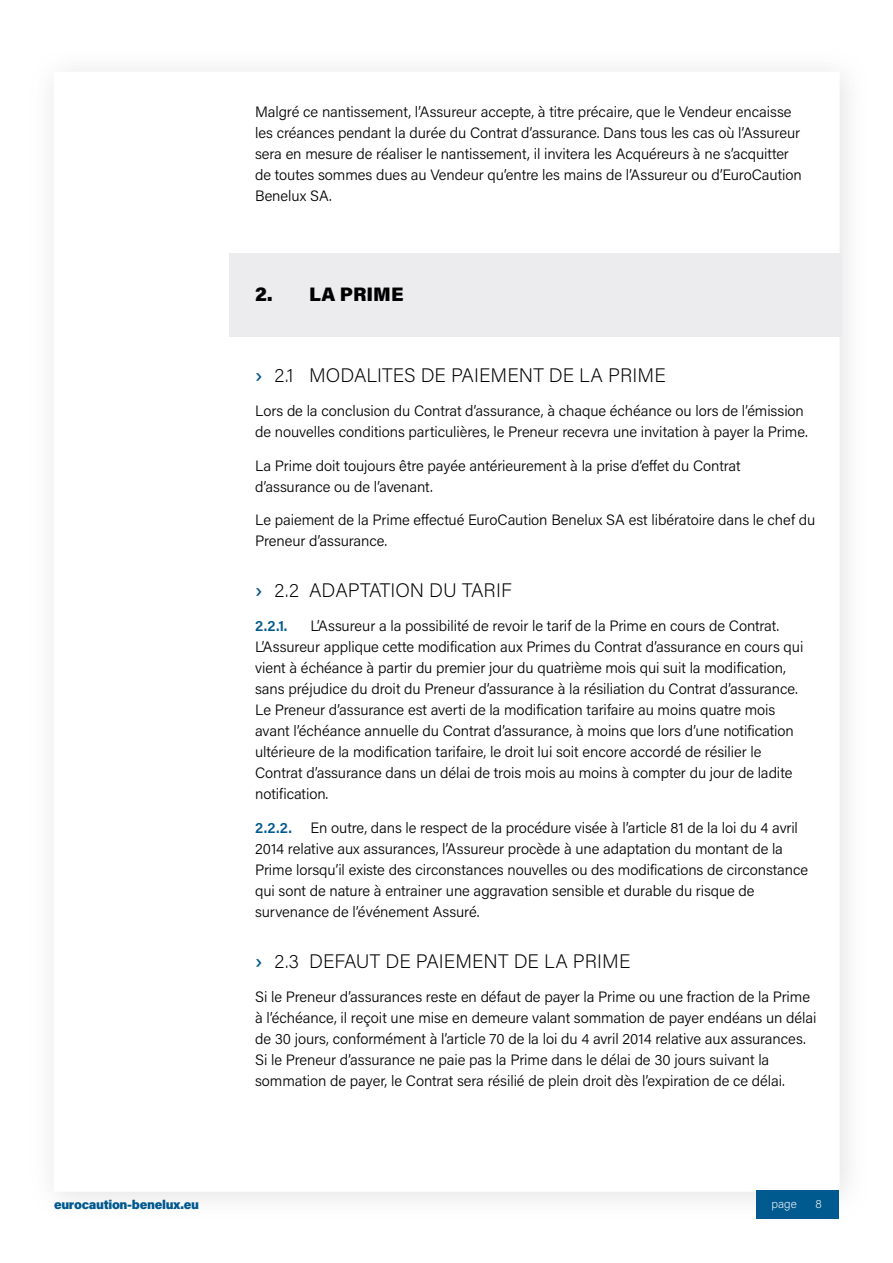
<style>
.page{position:relative;width:893px;height:1263px;background:#fff}
.page>*{position:absolute;margin:0;border:0;box-sizing:border-box;transform-origin:0 0}
.t1{font:200 19.5px "Acumin Pro";color:#000}
.Titre1{font:900 19.5px "Acumin Pro";color:#000}
.Body{font:300 15px/21px "Acumin Pro";letter-spacing:-.005em;color:#000}
._1_1_1__Body{font:300 15px/21px "Acumin Pro";letter-spacing:-.005em;color:#000}
._1_1_1__Body-2{font:600 15px "Acumin Pro";color:#00598f}
.t2{font:900 12.75px "Acumin Pro";letter-spacing:-.025em;color:#00598f}
.t3{font:200 12px "Acumin Pro";color:#fff}
.s1{font-weight:600;color:#00598f}
</style>
<div class="page">
<img style="left:52px;top:70px;width:796px;height:1149px">
<div style="left:757px;top:1191px;width:82px;height:28px;background:#00598f"></div>
<div style="left:230px;top:253px;width:612px;height:83px;background:#ececef"></div>
<p class="Body" style="left:255px;top:101px;width:548px">Malgré ce nantissement, l’Assureur accepte, à titre précaire, que le Vendeur encaisse les créances pendant la durée du Contrat d’assurance. Dans tous les cas où l’Assureur sera en mesure de réaliser le nantissement, il invitera les Acquéreurs à ne s’acquitter de toutes sommes dues au Vendeur qu’entre les mains de l’Assureur ou d’EuroCaution Benelux SA.</p>
<p class="Titre1" style="left:255px;top:281px;width:150px">2. LA PRIME</p>
<p class="t1" style="left:255px;top:362px;width:412px"><span class="s1">›</span> 2.1 MODALITES DE PAIEMENT DE LA PRIME</p>
<p class="Body" style="left:255px;top:399px;width:554px">Lors de la conclusion du Contrat d’assurance, à chaque échéance ou lors de l’émission de nouvelles conditions particulières, le Preneur recevra une invitation à payer la Prime.</p>
<p class="Body" style="left:255px;top:454px;width:487px">La Prime doit toujours être payée antérieurement à la prise d’effet du Contrat d’assurance ou de l’avenant.</p>
<p class="Body" style="left:255px;top:509px;width:562px">Le paiement de la Prime effectué EuroCaution Benelux SA est libératoire dans le chef du<br>Preneur d’assurance.</p>
<p class="t1" style="left:255px;top:577px;width:258px"><span class="s1">›</span> 2.2 ADAPTATION DU TARIF</p>
<p class="_1_1_1__Body-2" style="left:255px;top:615px;width:34px">2.2.1.</p>
<p class="_1_1_1__Body" style="left:255px;top:615px;width:550px;text-indent:55px">L’Assureur a la possibilité de revoir le tarif de la Prime en cours de Contrat.<br>L’Assureur applique cette modification aux Primes du Contrat d’assurance en cours qui vient à échéance à partir du premier jour du quatrième mois qui suit la modification, sans préjudice du droit du Preneur d’assurance à la résiliation du Contrat d’assurance.<br>Le Preneur d’assurance est averti de la modification tarifaire au moins quatre mois avant l’échéance annuelle du Contrat d’assurance, à moins que lors d’une notification ultérieure de la modification tarifaire, le droit lui soit encore accordé de résilier le Contrat d’assurance dans un délai de trois mois au moins à compter du jour de ladite notification.</p>
<p class="_1_1_1__Body" style="left:255px;top:817px;width:555px"><span class="s1">2.2.2.</span> En outre, dans le respect de la procédure visée à l’article 81 de la loi du 4 avril 2014 relative aux assurances, l’Assureur procède à une adaptation du montant de la Prime lorsqu’il existe des circonstances nouvelles ou des modifications de circonstance qui sont de nature à entrainer une aggravation sensible et durable du risque de survenance de l’événement Assuré.</p>
<p class="t1" style="left:255px;top:948px;width:377px"><span class="s1">›</span> 2.3 DEFAUT DE PAIEMENT DE LA PRIME</p>
<p class="Body" style="left:255px;top:985px;width:563px">Si le Preneur d’assurances reste en défaut de payer la Prime ou une fraction de la Prime à l’échéance, il reçoit une mise en demeure valant sommation de payer endéans un délai de 30 jours, conformément à l’article 70 de la loi du 4 avril 2014 relative aux assurances.<br>Si le Preneur d’assurance ne paie pas la Prime dans le délai de 30 jours suivant la sommation de payer, le Contrat sera résilié de plein droit dès l’expiration de ce délai.</p>
<p class="t2" style="left:54px;top:1195px;width:146px">eurocaution-benelux.eu</p>
<p class="t3" style="left:771px;top:1195px;width:27px">page</p>
<p class="t3" style="left:816px;top:1195px;width:8px">8</p>
</div>
